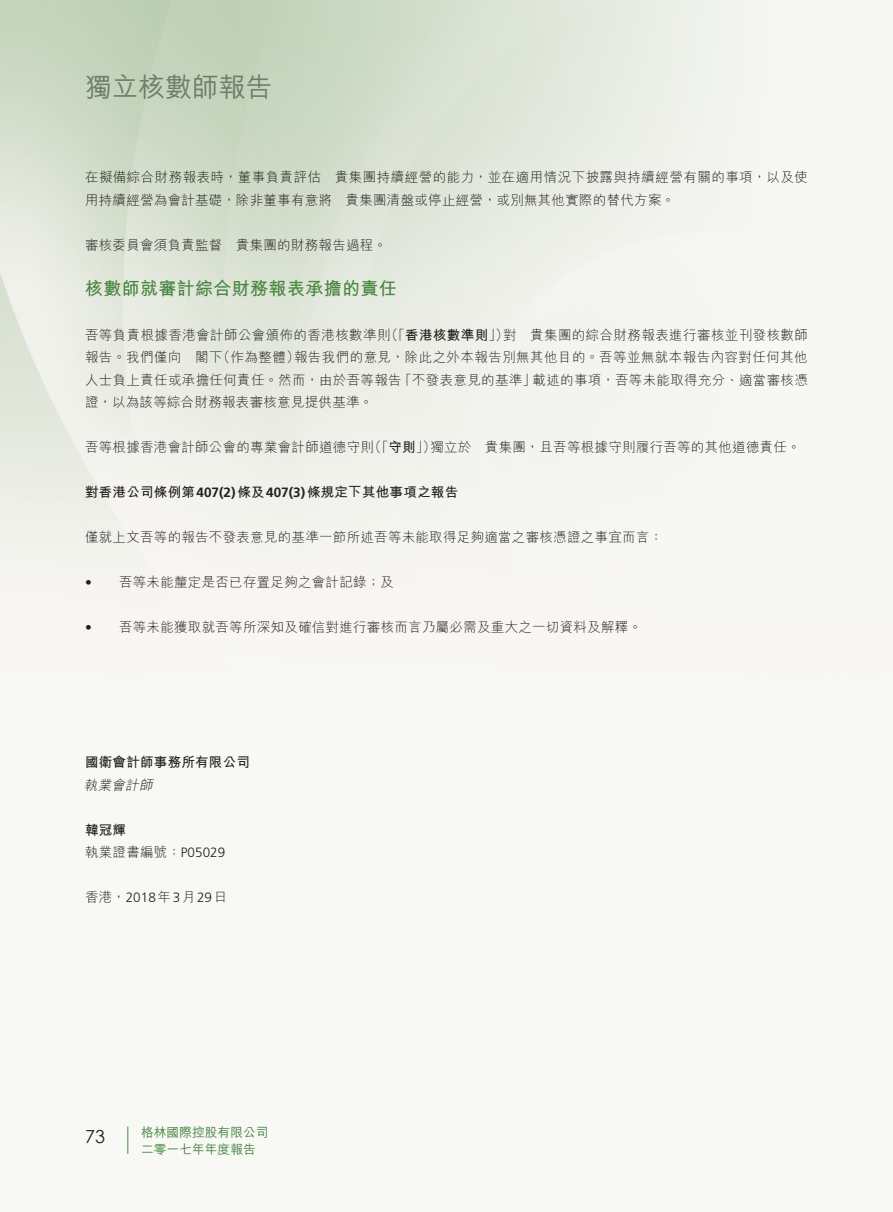
<style>
.page{position:relative;width:893px;height:1212px;background:#fff}
.page>*{position:absolute;margin:0;border:0;box-sizing:border-box;transform-origin:0 0}
.t1{font:500 27px "M Hei HK";letter-spacing:-.01em;color:#6e7c6c}
.t2{font:700 18px "M Hei HK";letter-spacing:.02em;color:#488641}
.t3{font:18px "Century Gothic";color:#231f20}
.t4{font:300 13.5px/22.5px "M Hei HK";letter-spacing:.02em;color:#231f20}
.t5{font:700 13.5px "M Hei HK";letter-spacing:.02em;color:#231f20}
.t6{font:300 13.5px "Frutiger LT Std";color:#231f20}
.t7{font:italic 300 13.5px "M Hei HK";color:#231f20}
.t8{font:500 12.75px "M Hei HK";color:#488641}
.s1{font-weight:300}
.s2{font-family:"Frutiger LT Std"}
.s3{font-weight:700}
.s4{font-family:"M Hei HK"}
</style>
<div class="page">
<svg style="left:127px;top:1126px;width:1px;height:28px"></svg>
<h1 class="t1" style="left:85px;top:68px;width:189px">獨立核數師報告</h1>
<p class="t4" style="left:85px;top:166px;width:238px">在擬備綜合財務報表時，董事負責評估</p>
<p class="t4" style="left:335px;top:166px;width:474px">貴集團持續經營的能力，並在適用情況下披露與持續經營有關的事項，以及使</p>
<p class="t4" style="left:85px;top:188px;width:249px">用持續經營為會計基礎，除非董事有意將</p>
<p class="t4" style="left:236px;top:233px;width:152px">貴集團的財務報告過程。</p>
<p class="t4" style="left:346px;top:188px;width:331px">貴集團清盤或停止經營，或別無其他實際的替代方案。</p>
<p class="t4" style="left:85px;top:233px;width:139px">審核委員會須負責監督</p>
<h2 class="t2" style="left:85px;top:275px;width:313px">核數師就審計綜合財務報表承擔的責任</h2>
<p class="t4" style="left:294px;top:323px;width:515px;text-indent:-209px">吾等負責根據香港會計師公會頒佈的香港核數準則<br>報告我們的意見，除此之外本報告別無其他目的。吾等並無就本報告內容對任何其他</p>
<p class="t4" style="left:530px;top:323px;width:279px">貴集團的綜合財務報表進行審核並刊發核數師</p>
<p class="t5" style="left:385px;top:325px;width:125px"><span class="s1">（「</span>香港核數準則<span class="s1">」）</span></p>
<p class="t4" style="left:503px;top:323px;width:15px">對</p>
<p class="t4" style="left:217px;top:346px;width:84px">（作為整體）</p>
<p class="t4" style="left:85px;top:346px;width:98px">報告。我們僅向</p>
<p class="t4" style="left:195px;top:346px;width:29px">閣下</p>
<p class="t4" style="left:85px;top:368px;width:318px">人士負上責任或承擔任何責任。然而，由於吾等報告證，以為該等綜合財務報表審核意見提供基準。</p>
<p class="t4" style="left:398px;top:368px;width:139px">「不發表意見的基準」</p>
<p class="t4" style="left:533px;top:368px;width:277px">載述的事項，吾等未能取得充分、適當審核憑</p>
<p class="t4" style="left:85px;top:436px;width:290px">吾等根據香港會計師公會的專業會計師道德守則</p>
<p class="t5" style="left:85px;top:482px;width:375px">對香港公司條例第<span class="s2">407 )2(</span> 條及<span class="s2">407 )3(</span> 條規定下其他事項之報告</p>
<p class="t4" style="left:85px;top:526px;width:579px">僅就上文吾等的報告不發表意見的基準一節所述吾等未能取得足夠適當之審核憑證之事宜而言：</p>
<p class="t4" style="left:119px;top:571px;width:276px">吾等未能釐定是否已存置足夠之會計記錄；及</p>
<p class="t4" style="left:368px;top:436px;width:69px">（「<span class="s3">守則</span>」）</p>
<p class="t4" style="left:485px;top:436px;width:317px">貴集團，且吾等根據守則履行吾等的其他道德責任。</p>
<p class="t4" style="left:430px;top:436px;width:43px">獨立於</p>
<p class="t6" style="left:85px;top:575px;width:8px">•</p>
<p class="t6" style="left:85px;top:620px;width:8px">•</p>
<p class="t4" style="left:119px;top:616px;width:524px">吾等未能獲取就吾等所深知及確信對進行審核而言乃屬必需及重大之一切資料及解釋。</p>
<p class="t5" style="left:85px;top:752px;width:166px">國衛會計師事務所有限公司</p>
<p class="t7" style="left:84px;top:778px;width:73px">執業會計師</p>
<p class="t4" style="left:85px;top:818px;width:142px"><span class="s3">韓冠輝<br></span>執業證書編號：<span class="s2">P05029</span></p>
<p class="t6" style="left:85px;top:890px;width:144px"><span class="s4">香港，</span>2018<span class="s4">年</span>3<span class="s4">月</span>29<span class="s4">日</span></p>
<h2 class="t3" style="left:85px;top:1123px;width:21px">73</h2>
<p class="t8" style="left:141px;top:1123px;width:129px">格林國際控股有限公司</p>
<p class="t8" style="left:141px;top:1140px;width:116px">二零一七年年度報告</p>
</div>
